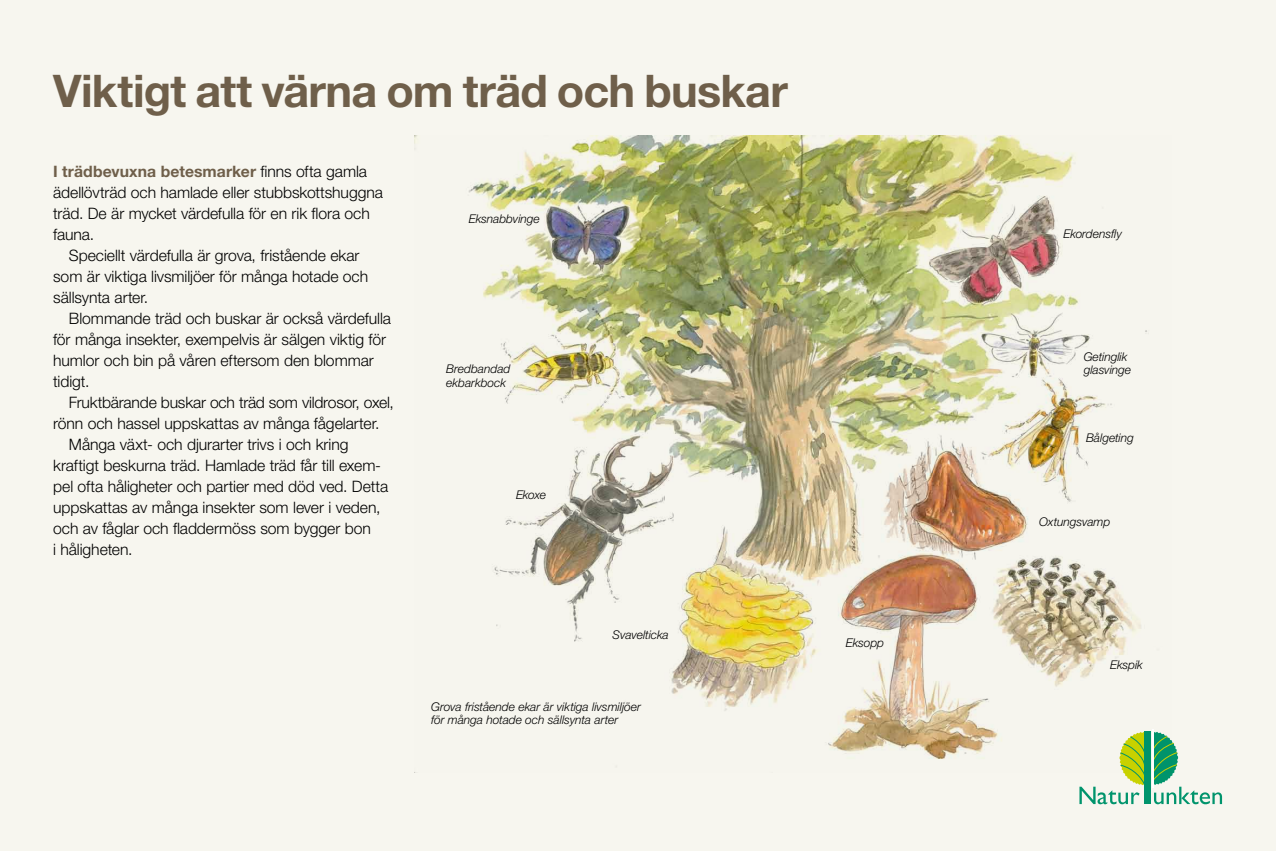
<style>
.page{position:relative;width:1276px;height:851px;background:#fff}
.page>*{position:absolute;margin:0;border:0;box-sizing:border-box;transform-origin:0 0}
.t1{font:700 45px "Helvetica Neue LT Pro";letter-spacing:-.015em;color:#6f5f4a}
.t2{font:300 15.75px/21px "Helvetica Neue LT Pro";letter-spacing:-.005em;color:#000}
.t3{font:italic 300 12px/13.5px "Helvetica Neue LT Pro";letter-spacing:-.005em;color:#000}
.s1{font-weight:700;color:#6f5f4a}
</style>
<div class="page">
<div style="left:0;top:0;width:1276px;height:850px;background:#f7f6ef"></div>
<svg style="left:1152px;top:740px;width:70px;height:64px"></svg>
<hr style="left:1151px;top:728px;width:2px;height:59px;background:#fff">
<svg style="left:1079px;top:772px;width:65px;height:32px"></svg>
<div style="left:1144px;top:731px;width:7px;height:73px;background:#00946c"></div>
<img style="left:414px;top:135px;width:757px;height:637px">
<h1 class="t1" style="left:53px;top:63px;width:736px">Viktigt att värna om träd och buskar</h1>
<p class="t2" style="left:53px;top:160px;width:331px"><span class="s1">I trädbevuxna betesmarker</span> finns ofta gamla ädellövträd och hamlade eller stubbskottshuggna träd. De är mycket värdefulla för en rik flora och fauna.</p>
<p class="t2" style="left:53px;top:244px;width:316px;text-indent:16px">Speciellt värdefulla är grova, fristående ekar som är viktiga livsmiljöer för många hotade och sällsynta arter.</p>
<p class="t2" style="left:53px;top:307px;width:339px;text-indent:16px">Blommande träd och buskar är också värdefulla för många insekter, exempelvis är sälgen viktig för humlor och bin på våren eftersom den blommar tidigt.</p>
<p class="t2" style="left:69px;top:391px;width:326px">Fruktbärande buskar och träd som vildrosor, oxel,</p>
<p class="t2" style="left:53px;top:412px;width:328px">rönn och hassel uppskattas av många fågelarter.</p>
<p class="t2" style="left:69px;top:433px;width:281px">Många växt- och djurarter trivs i och kring</p>
<p class="t2" style="left:53px;top:454px;width:329px">kraftigt beskurna träd. Hamlade träd får till exem-</p>
<p class="t2" style="left:53px;top:475px;width:337px">pel ofta håligheter och partier med död ved. Detta</p>
<p class="t2" style="left:53px;top:496px;width:329px">uppskattas av många insekter som lever i veden,</p>
<p class="t2" style="left:53px;top:517px;width:319px">och av fåglar och fladdermöss som bygger bon</p>
<p class="t2" style="left:53px;top:538px;width:81px">i håligheten.</p>
<p class="t3" style="left:469px;top:212px;width:72px">Eksnabbvinge</p>
<p class="t3" style="left:446px;top:362px;width:66px">Bredbandad ekbarkbock</p>
<p class="t3" style="left:516px;top:487px;width:32px">Ekoxe</p>
<p class="t3" style="left:612px;top:627px;width:58px">Svavelticka</p>
<p class="t3" style="left:431px;top:699px;width:211px">Grova fristående ekar är viktiga livsmiljöer för många hotade och sällsynta arter</p>
<p class="t3" style="left:846px;top:635px;width:40px">Eksopp</p>
<p class="t3" style="left:1063px;top:227px;width:60px">Ekordensfly</p>
<p class="t3" style="left:1083px;top:349px;width:49px">Getinglik glasvinge</p>
<p class="t3" style="left:1086px;top:431px;width:49px">Bålgeting</p>
<p class="t3" style="left:1039px;top:515px;width:73px">Oxtungsvamp</p>
<p class="t3" style="left:1110px;top:658px;width:34px">Ekspik</p>
</div>
